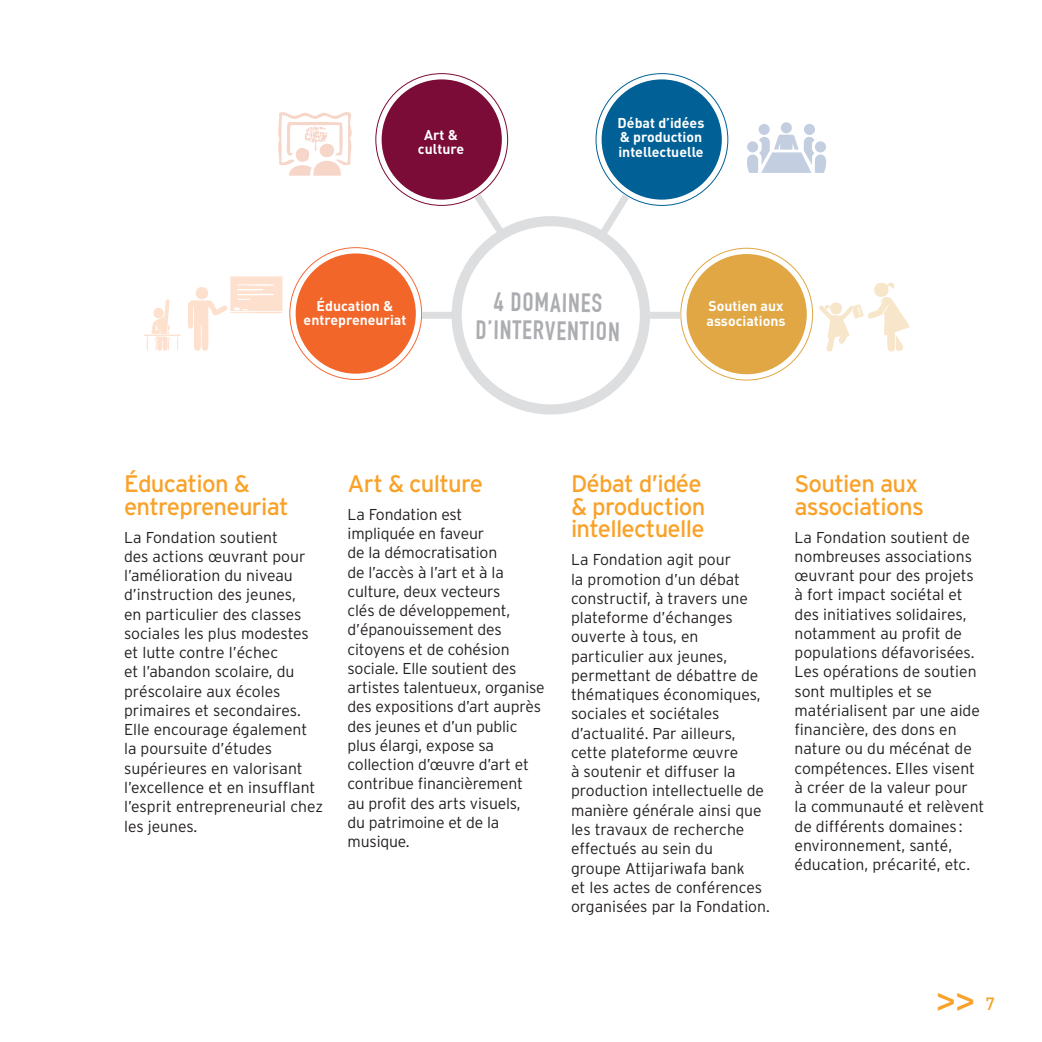
<style>
.page{position:relative;width:1042px;height:1042px;background:#fff}
.page>*{position:absolute;margin:0;border:0;box-sizing:border-box;transform-origin:0 0}
.t1{font:500 36.75px "Montserrat";color:#f9a229}
.t2{font:700 26.07px/28.2px "DIN Condensed";color:#acadb1;text-align:center}
.t3{font:23.97px/22.8px "Interstate";letter-spacing:-.03em;color:#f9a229}
.t4{font:300 15.75px/19.2px "Interstate";color:#231f20}
.t5{font:700 14.17px/14.7px "DIN";color:#fff;text-align:center}
.s1{font-family:"DIN";font-size:17.5px;color:#f8a02a}
</style>
<div class="page">
<div style="left:451px;top:216px;width:199px;height:198px;border:10px solid #dddee0;border-radius:50%"></div>
<svg style="left:278px;top:112px;width:74px;height:64px"></svg>
<div style="left:382px;top:79px;width:120px;height:121px;background:#7b0b37;border-radius:50%"></div>
<svg style="left:188px;top:276px;width:94px;height:75px"></svg>
<svg style="left:144px;top:299px;width:37px;height:52px"></svg>
<div style="left:296px;top:253px;width:120px;height:121px;background:#f2662a;border-radius:50%"></div>
<svg style="left:747px;top:122px;width:79px;height:51px"></svg>
<div style="left:601px;top:79px;width:121px;height:121px;background:#016196;border-radius:50%"></div>
<svg style="left:819px;top:282px;width:91px;height:70px"></svg>
<div style="left:686px;top:254px;width:121px;height:120px;background:#e1a744;border-radius:50%"></div>
<svg style="left:467px;top:186px;width:45px;height:58px"></svg>
<svg style="left:592px;top:186px;width:44px;height:59px"></svg>
<div style="left:422px;top:312px;width:34px;height:7px;background:#dddee0"></div>
<div style="left:646px;top:312px;width:34px;height:7px;background:#dddee0"></div>
<p class="t5" style="left:418px;top:126px;width:48px">Art &amp; culture</p>
<p class="t5" style="left:617px;top:115px;width:88px;text-align:left">Débat d’idées &amp; production intellectuelle</p>
<p class="t5" style="left:304px;top:297px;width:104px">Éducation &amp; entrepreneuriat</p>
<h2 class="t2" style="left:476px;top:287px;width:146px;rotate:1deg">4 DOMAINES<br>D’INTERVENTION</h2>
<p class="t5" style="left:706px;top:298px;width:81px;text-align:left">Soutien aux associations</p>
<h3 class="t3" style="left:124px;top:472px;width:166px">Éducation &amp; entrepreneuriat</h3>
<p class="t4" style="left:124px;top:527px;width:201px">La Fondation soutient<br>des actions œuvrant pour l’amélioration du niveau d’instruction des jeunes,<br>en particulier des classes sociales les plus modestes et lutte contre l’échec<br>et l’abandon scolaire, du préscolaire aux écoles primaires et secondaires.<br>Elle encourage également la poursuite d’études supérieures en valorisant l’excellence et en insufflant l’esprit entrepreneurial chez les jeunes.</p>
<h3 class="t3" style="left:347px;top:472px;width:137px">Art &amp; culture</h3>
<p class="t4" style="left:347px;top:504px;width:199px">La Fondation est<br>impliquée en faveur<br>de la démocratisation<br>de l’accès à l’art et à la culture, deux vecteurs<br>clés de développement, d’épanouissement des citoyens et de cohésion sociale. Elle soutient des artistes talentueux, organise des expositions d’art auprès des jeunes et d’un public plus élargi, expose sa collection d’œuvre d’art et contribue financièrement<br>au profit des arts visuels,<br>du patrimoine et de la musique.</p>
<h3 class="t3" style="left:571px;top:472px;width:136px">Débat d’idée &amp; production intellectuelle</h3>
<p class="t4" style="left:571px;top:550px;width:200px">La Fondation agit pour<br>la promotion d’un débat constructif, à travers une plateforme d’échanges ouverte à tous, en particulier aux jeunes, permettant de débattre de thématiques économiques, sociales et sociétales d’actualité. Par ailleurs, cette plateforme œuvre<br>à soutenir et diffuser la production intellectuelle de manière générale ainsi que les travaux de recherche effectués au sein du<br>groupe Attijariwafa bank<br>et les actes de conférences organisées par la Fondation.</p>
<h3 class="t3" style="left:794px;top:472px;width:131px">Soutien aux associations</h3>
<p class="t4" style="left:794px;top:527px;width:191px">La Fondation soutient de nombreuses associations œuvrant pour des projets à fort impact sociétal et des initiatives solidaires, notamment au profit de populations défavorisées.<br>Les opérations de soutien sont multiples et se matérialisent par une aide financière, des dons en nature ou du mécénat de compétences. Elles visent à créer de la valeur pour<br>la communauté et relèvent de différents domaines : environnement, santé, éducation, précarité, etc.</p>
<h1 class="t1" style="left:937px;top:971px;width:60px">&gt;&gt; <span class="s1">7</span></h1>
</div>
